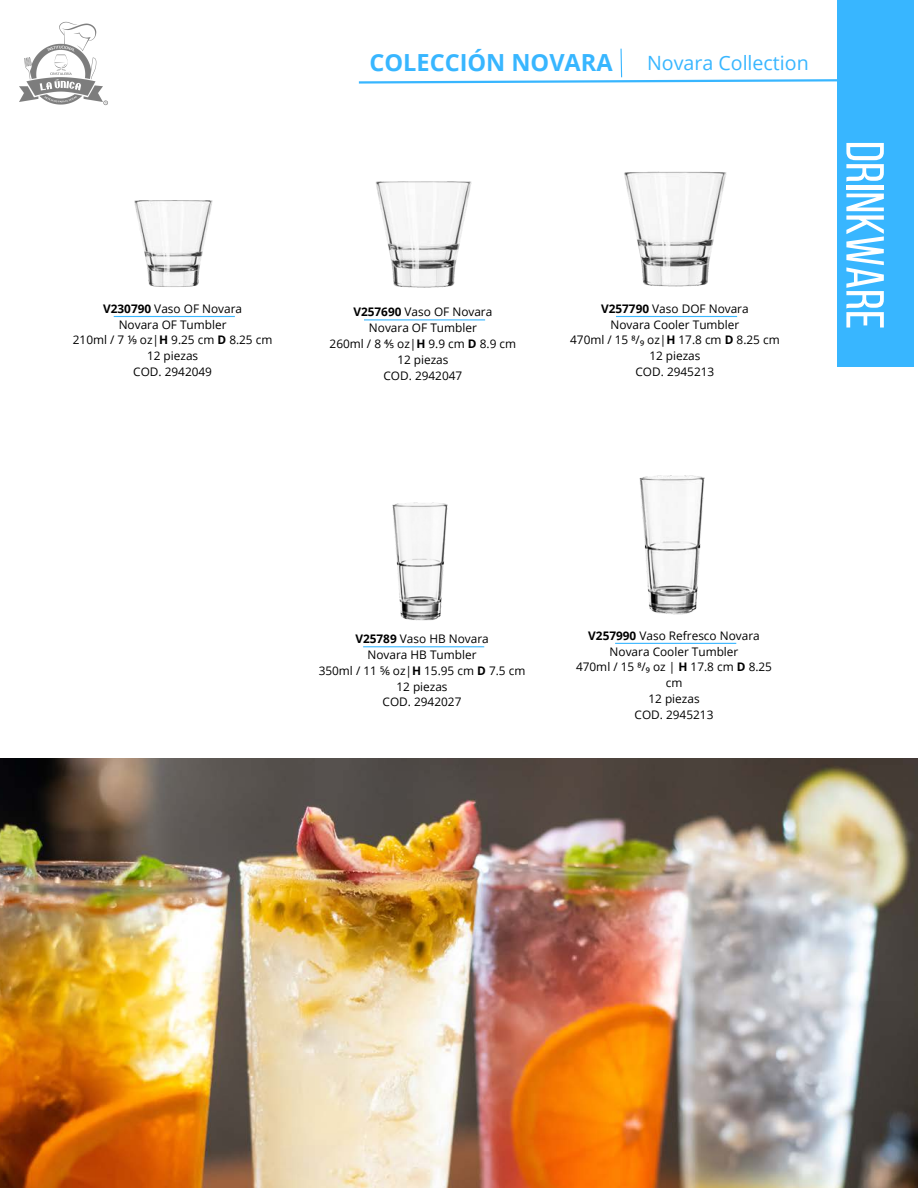
<style>
.page{position:relative;width:918px;height:1188px;background:#fff}
.page>*{position:absolute;margin:0;border:0;box-sizing:border-box;transform-origin:0 0}
.t1{font:53.4px "Bebas Neue";color:#fff}
.t2{font:700 23.55px "Open Sans";color:#38b6ff}
.t3{font:19.65px "Open Sans";color:#38b6ff}
.t4{font:11.85px/15.8px "Open Sans";color:#000;text-align:center}
.s1{font-weight:700}
.s2{font-family:"Noto Sans"}
</style>
<div class="page">
<div style="left:837px;top:0;width:76px;height:366px;background:#38b6ff"></div>
<svg style="left:358px;top:48px;width:479px;height:36px"></svg>
<hr style="left:114px;top:316px;width:121px;height:1px;background:#38b6ff">
<hr style="left:364px;top:319px;width:121px;height:1px;background:#38b6ff">
<hr style="left:616px;top:316px;width:121px;height:1px;background:#38b6ff">
<hr style="left:363px;top:646px;width:121px;height:1px;background:#38b6ff">
<hr style="left:615px;top:643px;width:121px;height:1px;background:#38b6ff">
<img style="left:639px;top:475px;width:66px;height:140px">
<img style="left:134px;top:200px;width:79px;height:87px">
<img style="left:375px;top:181px;width:97px;height:107px">
<img style="left:624px;top:171px;width:103px;height:116px">
<img style="left:392px;top:502px;width:56px;height:119px">
<img style="left:0;top:759px;width:918px;height:429px">
<img style="left:19px;top:21px;width:89px;height:85px">
<p class="t4" style="left:103px;top:300px;width:141px"><span class="s1">V230790</span> Vaso OF Novara</p>
<p class="t4" style="left:119px;top:316px;width:109px">Novara OF Tumbler</p>
<p class="t4" style="left:73px;top:332px;width:201px">210ml / 7 <span class="s2">⅑</span> oz|<span class="s1">H</span> 9.25 cm <span class="s1">D</span> 8.25 cm</p>
<p class="t4" style="left:147px;top:348px;width:53px">12 piezas</p>
<p class="t4" style="left:133px;top:364px;width:80px">COD. 2942049</p>
<p class="t2" style="left:369px;top:45px;width:245px">COLECCIÓN NOVARA</p>
<p class="t3" style="left:647px;top:49px;width:163px">Novara Collection</p>
<p class="t4" style="left:353px;top:304px;width:141px"><span class="s1">V257690</span> Vaso OF Novara</p>
<p class="t4" style="left:369px;top:320px;width:109px">Novara OF Tumbler</p>
<p class="t4" style="left:330px;top:336px;width:188px">260ml / 8 <span class="s2">⅘</span> oz|<span class="s1">H</span> 9.9 cm <span class="s1">D</span> 8.9 cm</p>
<p class="t4" style="left:397px;top:351px;width:53px">12 piezas</p>
<p class="t4" style="left:384px;top:367px;width:80px">COD. 2942047</p>
<p class="t4" style="left:601px;top:300px;width:149px"><span class="s1">V257790</span> Vaso DOF Novara</p>
<p class="t4" style="left:611px;top:316px;width:130px">Novara Cooler Tumbler</p>
<p class="t4" style="left:570px;top:332px;width:211px">470ml / 15 ⁸/<span class="s2">₉</span> oz|<span class="s1">H</span> 17.8 cm <span class="s1">D</span> 8.25 cm</p>
<p class="t4" style="left:649px;top:348px;width:53px">12 piezas</p>
<p class="t4" style="left:636px;top:364px;width:80px">COD. 2945213</p>
<p class="t1" style="left:886px;top:141px;width:190px;rotate:90deg">DRINKWARE</p>
<p class="t4" style="left:355px;top:631px;width:135px"><span class="s1">V25789</span> Vaso HB Novara</p>
<p class="t4" style="left:368px;top:647px;width:110px">Novara HB Tumbler</p>
<p class="t4" style="left:319px;top:662px;width:208px">350ml / 11 <span class="s2">⅚</span> oz|<span class="s1">H</span> 15.95 cm <span class="s1">D</span> 7.5 cm</p>
<p class="t4" style="left:396px;top:678px;width:53px">12 piezas</p>
<p class="t4" style="left:383px;top:694px;width:80px">COD. 2942027</p>
<p class="t4" style="left:588px;top:627px;width:173px"><span class="s1">V257990</span> Vaso Refresco Novara</p>
<p class="t4" style="left:610px;top:643px;width:130px">Novara Cooler Tumbler</p>
<p class="t4" style="left:576px;top:659px;width:198px">470ml / 15 ⁸/<span class="s2">₉</span> oz | <span class="s1">H</span> 17.8 cm <span class="s1">D</span> 8.25 cm</p>
<p class="t4" style="left:648px;top:690px;width:53px">12 piezas</p>
<p class="t4" style="left:635px;top:706px;width:80px">COD. 2945213</p>
</div>
